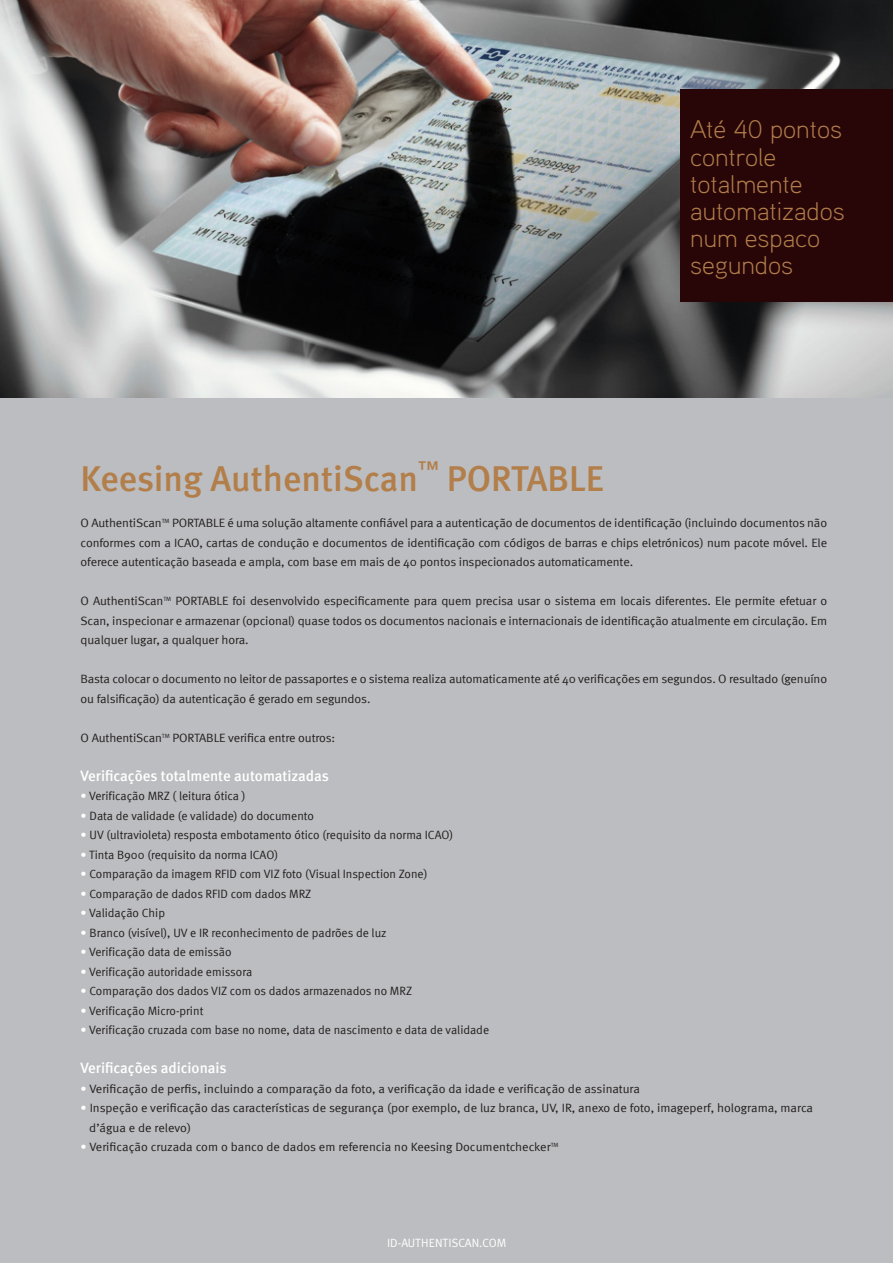
<style>
.page{position:relative;width:893px;height:1263px;background:#bcbdc0}
.page>*{position:absolute;margin:0;border:0;box-sizing:border-box;transform-origin:0 0}
.t1{font:500 36px "Meta";color:#b27e4a}
.t2{font:300 25.5px/27px "Aaux Pro";color:#b27e4a;scale:1.05 1}
.t3{font:500 15px "Meta";color:#fff}
.t4{font:12px/19.5px "Meta Normal";letter-spacing:-.005em;color:#231f20;text-align:justify;scale:1.05 1}
.t5{font:12px "Meta Normal";letter-spacing:-.005em;color:#231f20}
.t6{font:12px "Meta";color:#fff}
.s1{color:#fff}
</style>
<div class="page">
<img style="left:0;top:0;width:893px;height:398px">
<div style="left:680px;top:89px;width:213px;height:213px;background:#280608"></div>
<h2 class="t2" style="left:690px;top:115px;width:149px">Até 40 pontos controle totalmente automatizados num espaco segundos</h2>
<h1 class="t1" style="left:81px;top:457px;width:525px">Keesing AuthentiScan<sup>™</sup> PORTABLE</h1>
<p class="t4" style="left:81px;top:513px;width:712px">O AuthentiScan<sup>TM</sup> PORTABLE é uma solução altamente confiável para a autenticação de documentos de identificação (incluindo documentos não conformes com a ICAO, cartas de condução e documentos de identificação com códigos de barras e chips eletrónicos) num pacote móvel. Ele oferece autenticação baseada e ampla, com base em mais de 40 pontos inspecionados automaticamente.</p>
<p class="t4" style="left:81px;top:591px;width:712px">O AuthentiScan<sup>TM</sup> PORTABLE foi desenvolvido especificamente para quem precisa usar o sistema em locais diferentes. Ele permite efetuar o Scan, inspecionar e armazenar (opcional) quase todos os documentos nacionais e internacionais de identificação atualmente em circulação. Em qualquer lugar, a qualquer hora.</p>
<p class="t4" style="left:81px;top:669px;width:712px">Basta colocar o documento no leitor de passaportes e o sistema realiza automaticamente até 40 verificações em segundos. O resultado (genuíno ou falsificação) da autenticação é gerado em segundos.</p>
<p class="t4" style="left:81px;top:728px;width:244px">O AuthentiScan<sup>TM</sup> PORTABLE verifica entre outros:</p>
<p class="t3" style="left:81px;top:767px;width:250px">Verificações totalmente automatizadas</p>
<p class="t5" style="left:81px;top:789px;width:166px"><span class="s1">•</span> Verificação MRZ ( leitura ótica )</p>
<p class="t5" style="left:81px;top:809px;width:235px"><span class="s1">•</span> Data de validade (e validade) do documento</p>
<p class="t5" style="left:81px;top:828px;width:374px"><span class="s1">•</span> UV (ultravioleta) resposta embotamento ótico (requisito da norma ICAO)</p>
<p class="t5" style="left:81px;top:848px;width:199px"><span class="s1">•</span> Tinta B900 (requisito da norma ICAO)</p>
<p class="t5" style="left:81px;top:867px;width:348px"><span class="s1">•</span> Comparação da imagem RFID com VIZ foto (Visual Inspection Zone)</p>
<p class="t5" style="left:81px;top:887px;width:232px"><span class="s1">•</span> Comparação de dados RFID com dados MRZ</p>
<p class="t5" style="left:81px;top:906px;width:86px"><span class="s1">•</span> Validação Chip</p>
<p class="t5" style="left:81px;top:926px;width:308px"><span class="s1">•</span> Branco (visível), UV e IR reconhecimento de padrões de luz</p>
<p class="t5" style="left:81px;top:945px;width:152px"><span class="s1">•</span> Verificação data de emissão</p>
<p class="t5" style="left:81px;top:965px;width:173px"><span class="s1">•</span> Verificação autoridade emissora</p>
<p class="t5" style="left:81px;top:984px;width:333px"><span class="s1">•</span> Comparação dos dados VIZ com os dados armazenados no MRZ</p>
<p class="t5" style="left:81px;top:1004px;width:124px"><span class="s1">•</span> Verificação Micro-print</p>
<p class="t5" style="left:81px;top:1023px;width:410px"><span class="s1">•</span> Verificação cruzada com base no nome, data de nascimento e data de validade</p>
<p class="t3" style="left:81px;top:1059px;width:147px">Verificações adicionais</p>
<p class="t4" style="left:81px;top:1079px;width:534px"><span class="s1">•</span> Verificação de perfis, incluindo a comparação da foto, a verificação da idade e verificação de assinatura</p>
<p class="t4" style="left:89px;top:1098px;width:691px;text-indent:-9px"><span class="s1">•</span> Inspeção e verificação das características de segurança (por exemplo, de luz branca, UV, IR, anexo de foto, imageperf, holograma, marca d’água e de relevo)</p>
<p class="t4" style="left:81px;top:1137px;width:457px"><span class="s1">•</span> Verificação cruzada com o banco de dados em referencia no Keesing Documentchecker<sup>TM</sup></p>
<p class="t6" style="left:387px;top:1236px;width:120px">ID-AUTHENTISCAN.COM</p>
</div>
